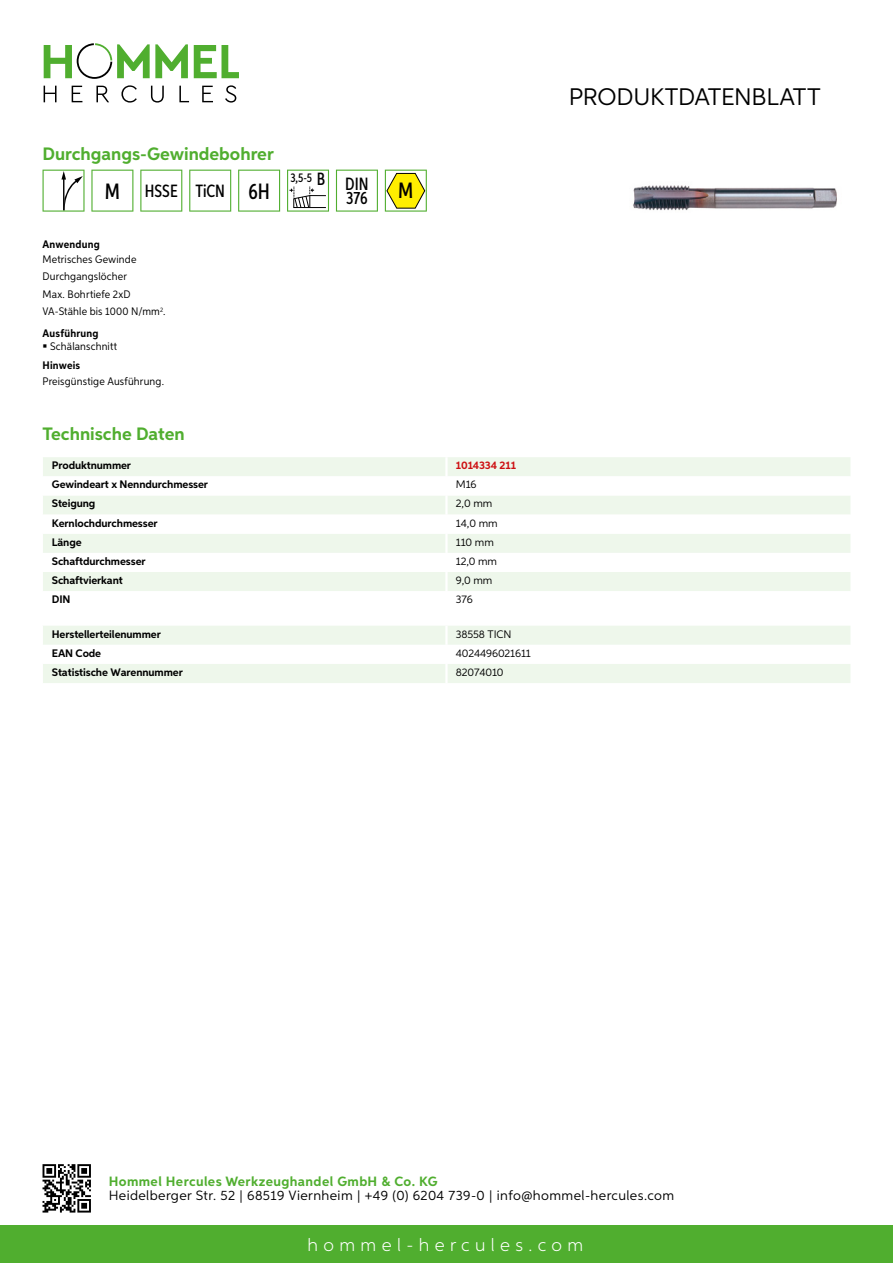
<style>
.page{position:relative;width:893px;height:1263px;background:#fff}
.page>*{position:absolute;margin:0;border:0;box-sizing:border-box;transform-origin:0 0}
.t1{font:24px "Aspira";letter-spacing:-.01em;color:#000}
.t2{font:500 22.2px "Aspira XX Nar";color:#000}
.t3{font:700 18px "Aspira";color:#50ae2f}
.t4{font:300 18px "Aspira";letter-spacing:.3em;color:#fff}
.t5{font:500 17.85px "Aspira XX Nar";color:#000}
.t6{font:13.5px "Aspira";letter-spacing:.03em;color:#000}
.t7{font:700 13.5px "Aspira";letter-spacing:.03em;color:#50ae2f}
.t8{font:500 12.6px "Aspira XX Nar";color:#000}
.t9{font:700 10.95px "Aspira";letter-spacing:-.01em;color:#000}
.t10{font:10.95px/17.5px "Aspira Nar";letter-spacing:.015em;color:#000}
.t11{font:10.95px "Aspira";letter-spacing:-.01em;color:#000}
.t12{font:700 10.95px "Aspira Nar";letter-spacing:.02em;color:#000}
.t13{font:700 10.95px "Aspira";letter-spacing:-.01em;color:#cd1013}
.s1{font-size:22.2px}
.s2{font-size:17.85px}
</style>
<div class="page">
<div style="left:0;top:1226px;width:893px;height:37px;background:#50ae2f"></div>
<svg style="left:43px;top:1164px;width:48px;height:48px"></svg>
<svg style="left:194px;top:45px;width:45px;height:33px"></svg>
<svg style="left:44px;top:43px;width:144px;height:36px"></svg>
<svg style="left:44px;top:86px;width:13px;height:16px"></svg>
<svg style="left:72px;top:86px;width:10px;height:16px"></svg>
<svg style="left:96px;top:86px;width:13px;height:16px"></svg>
<svg style="left:121px;top:85px;width:16px;height:18px"></svg>
<svg style="left:151px;top:86px;width:13px;height:17px"></svg>
<svg style="left:179px;top:86px;width:10px;height:16px"></svg>
<svg style="left:202px;top:86px;width:11px;height:16px"></svg>
<svg style="left:225px;top:85px;width:11px;height:18px"></svg>
<div style="left:43px;top:457px;width:807px;height:19px;background:#eef7eb"></div>
<svg style="left:43px;top:496px;width:807px;height:95px;fill:#eef7eb"></svg>
<hr style="left:445px;top:457px;width:3px;height:19px;background:#fff">
<hr style="left:445px;top:495px;width:3px;height:20px;background:#fff">
<hr style="left:445px;top:515px;width:3px;height:19px;background:#fff">
<hr style="left:445px;top:534px;width:3px;height:19px;background:#fff">
<hr style="left:445px;top:553px;width:3px;height:19px;background:#fff">
<hr style="left:445px;top:572px;width:3px;height:19px;background:#fff">
<svg style="left:43px;top:626px;width:807px;height:57px"></svg>
<hr style="left:445px;top:664px;width:3px;height:19px;background:#fff">
<svg style="left:43px;top:170px;width:42px;height:42px"></svg>
<svg style="left:91px;top:170px;width:42px;height:42px"></svg>
<svg style="left:140px;top:170px;width:42px;height:42px"></svg>
<svg style="left:189px;top:170px;width:42px;height:42px"></svg>
<svg style="left:238px;top:170px;width:42px;height:42px"></svg>
<svg style="left:287px;top:170px;width:42px;height:42px"></svg>
<svg style="left:336px;top:170px;width:42px;height:42px"></svg>
<svg style="left:385px;top:170px;width:42px;height:42px"></svg>
<img style="left:633px;top:185px;width:204px;height:26px">
<h3 class="t3" style="left:43px;top:142px;width:233px">Durchgangs-Gewindebohrer</h3>
<h3 class="t5" style="left:105px;top:180px;width:167px"><span class="s1">M</span> HSSE TiCN <span class="s1">6H</span></h3>
<p class="t12" style="left:43px;top:237px;width:59px">Anwendung</p>
<p class="t10" style="left:43px;top:250px;width:125px">Metrisches Gewinde<br>Durchgangslöcher<br>Max. Bohrtiefe 2xD<br>VA-Stähle bis 1000 N/mm<sup>2</sup>.</p>
<p class="t12" style="left:43px;top:327px;width:58px">Ausführung</p>
<p class="t10" style="left:50px;top:337px;width:68px">Schälanschnitt</p>
<p class="t12" style="left:43px;top:359px;width:39px">Hinweis</p>
<p class="t10" style="left:43px;top:372px;width:123px">Preisgünstige Ausführung.</p>
<p class="t8" style="left:290px;top:169px;width:80px">3,5-5 <span class="s2">B DIN</span></p>
<h3 class="t5" style="left:346px;top:187px;width:23px">376</h3>
<h2 class="t2" style="left:398px;top:177px;width:17px">M</h2>
<h3 class="t3" style="left:43px;top:423px;width:144px">Technische Daten</h3>
<p class="t9" style="left:52px;top:459px;width:81px">Produktnummer</p>
<p class="t13" style="left:456px;top:459px;width:62px">1014334 211</p>
<p class="t9" style="left:52px;top:478px;width:158px">Gewindeart x Nenndurchmesser</p>
<p class="t11" style="left:456px;top:478px;width:22px">M16</p>
<p class="t9" style="left:52px;top:497px;width:45px">Steigung</p>
<p class="t11" style="left:456px;top:497px;width:38px">2,0 mm</p>
<p class="t9" style="left:52px;top:516px;width:107px">Kernlochdurchmesser</p>
<p class="t11" style="left:456px;top:516px;width:43px">14,0 mm</p>
<p class="t9" style="left:52px;top:535px;width:31px">Länge</p>
<p class="t11" style="left:456px;top:535px;width:40px">110 mm</p>
<p class="t9" style="left:52px;top:554px;width:95px">Schaftdurchmesser</p>
<p class="t11" style="left:456px;top:554px;width:43px">12,0 mm</p>
<p class="t9" style="left:52px;top:573px;width:72px">Schaftvierkant</p>
<p class="t11" style="left:456px;top:573px;width:38px">9,0 mm</p>
<p class="t9" style="left:52px;top:592px;width:20px">DIN</p>
<p class="t11" style="left:456px;top:593px;width:18px">376</p>
<p class="t9" style="left:52px;top:627px;width:111px">Herstellerteilenummer</p>
<p class="t11" style="left:456px;top:627px;width:55px">38558 TICN</p>
<p class="t9" style="left:52px;top:646px;width:51px">EAN Code</p>
<p class="t11" style="left:456px;top:646px;width:77px">4024496021611</p>
<p class="t9" style="left:52px;top:665px;width:132px">Statistische Warennummer</p>
<p class="t11" style="left:456px;top:665px;width:49px">82074010</p>
<h1 class="t1" style="left:569px;top:82px;width:253px">Produktdatenblatt</h1>
<p class="t7" style="left:109px;top:1172px;width:330px">Hommel Hercules Werkzeughandel GmbH &amp; Co. KG</p>
<p class="t6" style="left:109px;top:1187px;width:567px">Heidelberger Str. 52 | 68519 Viernheim | +49 (0) 6204 739-0 | info@hommel-hercules.com</p>
<h3 class="t4" style="left:307px;top:1234px;width:277px">hommel-hercules.com</h3>
</div>
